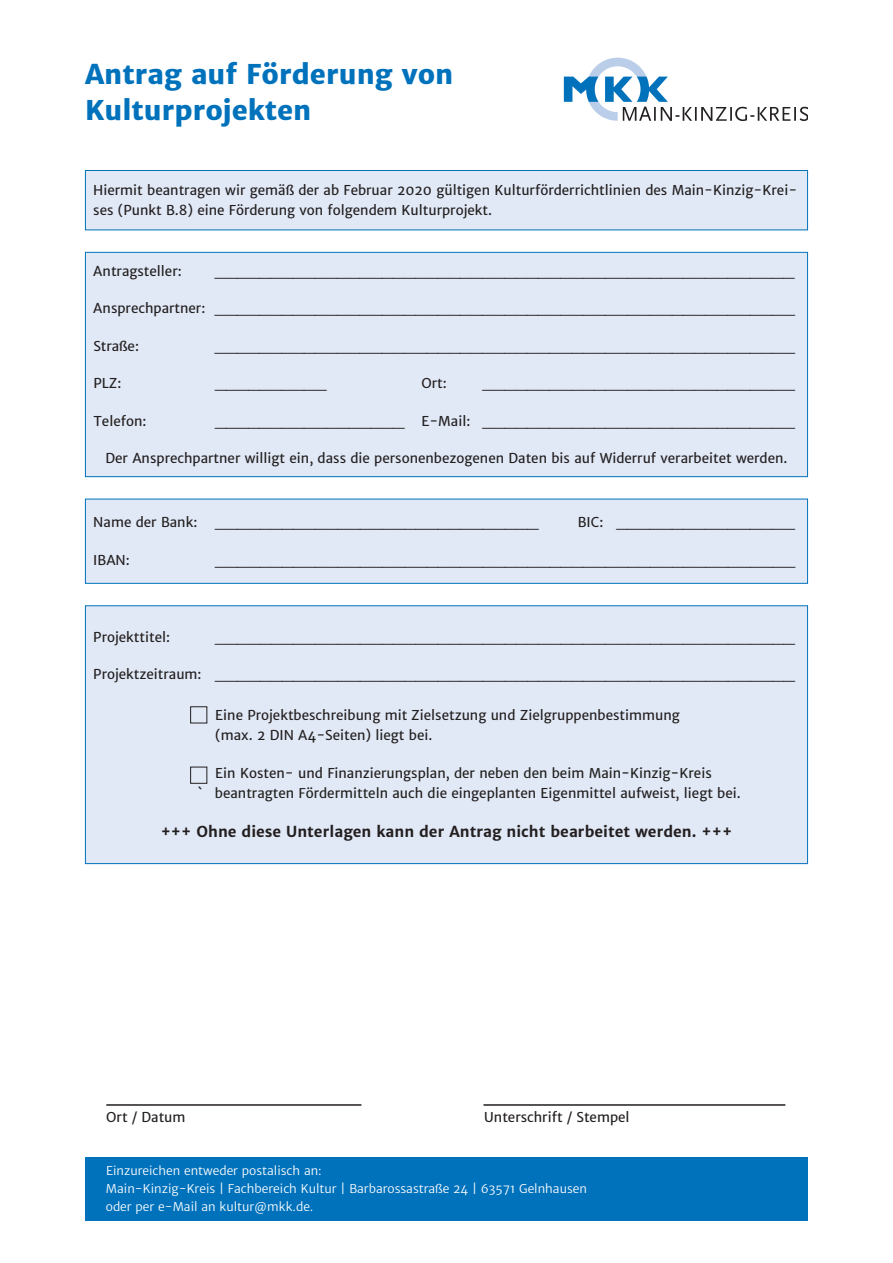
<style>
.page{position:relative;width:893px;height:1263px;background:#fff}
.page>*{position:absolute;margin:0;border:0;box-sizing:border-box;transform-origin:0 0}
.t1{font:800 27px/36px "Merriweather Sans";color:#0072bc}
.t2{font:700 15px "Merriweather Sans";color:#231f20}
.t3{font:13.5px/20.4px "Merriweather Sans";color:#231f20}
.t4{font:300 12px/18.1px "Merriweather Sans";color:#fff}
.s1{color:#21211f}
</style>
<div class="page">
<img style="left:563px;top:58px;width:245px;height:63px">
<div style="left:86px;top:253px;width:721px;height:223px;background:#e1e9f6"></div>
<div style="left:85px;top:252px;width:723px;height:225px;border:1px solid #0072bc"></div>
<div style="left:86px;top:499px;width:721px;height:84px;background:#e1e9f6"></div>
<div style="left:85px;top:499px;width:723px;height:85px;border:1px solid #0072bc"></div>
<div style="left:86px;top:606px;width:721px;height:257px;background:#e1e9f6"></div>
<div style="left:85px;top:605px;width:723px;height:259px;border:1px solid #0072bc"></div>
<div style="left:190px;top:706px;width:17px;height:17px;border:1px solid #231f20"></div>
<div style="left:190px;top:767px;width:17px;height:17px;border:1px solid #231f20"></div>
<div style="left:86px;top:171px;width:721px;height:59px;background:#e1e9f6"></div>
<div style="left:85px;top:170px;width:723px;height:60px;border:1px solid #0072bc"></div>
<hr style="left:106px;top:1104px;width:255px;height:2px;background:#231f20">
<hr style="left:483px;top:1104px;width:302px;height:2px;background:#231f20">
<div style="left:85px;top:1157px;width:723px;height:63px;background:#0072bc"></div>
<h1 class="t1" style="left:85px;top:57px;width:370px">Antrag auf Förderung von<br>Kulturprojekten</h1>
<p class="t3" style="left:93px;top:180px;width:705px">Hiermit beantragen wir gemäß der ab Februar 2020 gültigen Kulturförderrichtlinien des Main-Kinzig-Krei&shy;ses (Punkt B.8) eine Förderung von folgendem Kulturprojekt.</p>
<p class="t3" style="left:93px;top:261px;width:90px">Antragsteller:</p>
<p class="t3" style="left:215px;top:261px;width:581px">____________________________________________________</p>
<p class="t3" style="left:93px;top:298px;width:703px">Ansprechpartner: ____________________________________________________</p>
<p class="t3" style="left:93px;top:336px;width:47px">Straße:</p>
<p class="t3" style="left:215px;top:336px;width:581px">____________________________________________________</p>
<p class="t3" style="left:93px;top:373px;width:29px">PLZ:</p>
<p class="t3" style="left:215px;top:373px;width:113px">__________</p>
<p class="t3" style="left:421px;top:373px;width:27px">Ort:</p>
<p class="t3" style="left:483px;top:373px;width:314px">____________________________</p>
<p class="t3" style="left:93px;top:411px;width:55px">Telefon:</p>
<p class="t3" style="left:215px;top:411px;width:581px">_________________ E-Mail: ____________________________</p>
<p class="t3" style="left:106px;top:448px;width:683px">Der Ansprechpartner willigt ein, dass die personenbezogenen Daten bis auf Widerruf verarbeitet werden.</p>
<p class="t3" style="left:93px;top:512px;width:106px">Name der Bank:</p>
<p class="t3" style="left:93px;top:550px;width:38px">IBAN:</p>
<p class="t3" style="left:215px;top:512px;width:325px">_____________________________</p>
<p class="t3" style="left:578px;top:512px;width:219px">BIC: ________________</p>
<p class="t3" style="left:215px;top:550px;width:581px">____________________________________________________</p>
<p class="t3" style="left:93px;top:627px;width:78px">Projekttitel:</p>
<p class="t3" style="left:215px;top:627px;width:581px">____________________________________________________</p>
<p class="t3" style="left:93px;top:664px;width:703px">Projektzeitraum: ____________________________________________________</p>
<p class="t3" style="left:215px;top:705px;width:466px">Eine Projektbeschreibung mit Zielsetzung und Zielgruppenbestimmung (max. 2 DIN A4-Seiten) liegt bei.</p>
<p class="t3" style="left:198px;top:763px;width:544px;text-indent:17px">Ein Kosten- und Finanzierungsplan, <span class="s1">der neben den beim Main-Kinzig-Kreis<br></span><span class="s1">` b</span><span class="s1">eantragten Fördermitteln</span> auch die eingeplanten Eigenmittel aufweist, liegt bei.</p>
<p class="t2" style="left:161px;top:823px;width:573px">+++ Ohne diese Unterlagen kann der Antrag nicht bearbeitet werden. +++</p>
<p class="t3" style="left:106px;top:1107px;width:81px">Ort / Datum</p>
<p class="t3" style="left:484px;top:1107px;width:147px">Unterschrift / Stempel</p>
<p class="t4" style="left:106px;top:1161px;width:482px">Einzureichen entweder postalisch an:<br>Main-Kinzig-Kreis | Fachbereich Kultur | Barbarossastraße 24 | 63571 Gelnhausen oder per e-Mail an kultur@mkk.de.</p>
</div>
